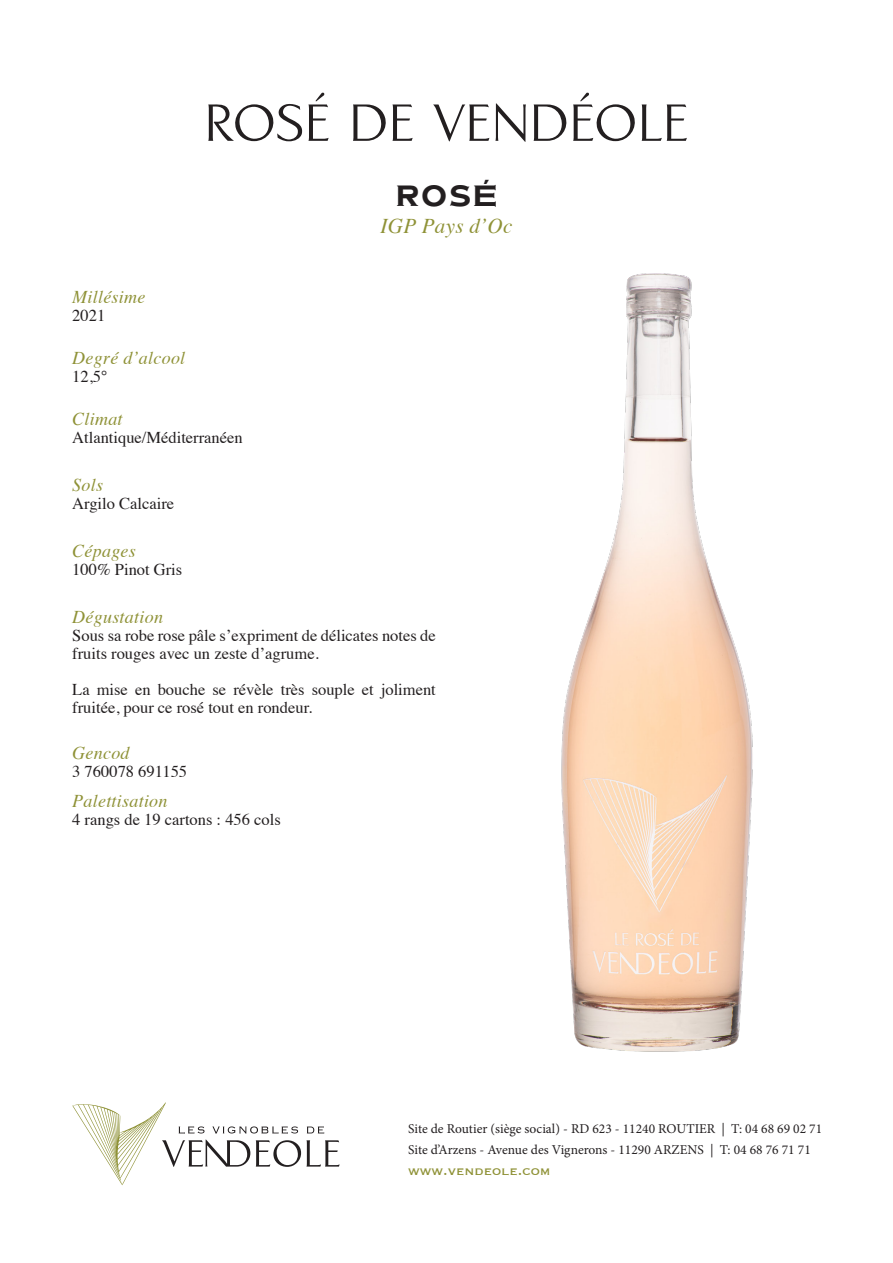
<style>
.page{position:relative;width:893px;height:1263px;background:#fff}
.page>*{position:absolute;margin:0;border:0;box-sizing:border-box;transform-origin:0 0}
.t1{font:67.5px "Aperto";letter-spacing:.02em;color:#231f20}
.t2{font:700 27px "OPTI American Gothic";color:#231f20}
.t3{font:italic 21px "Times";letter-spacing:.015em;color:#8f9237}
.PETIT_TITRE{font:italic 18px "Times";letter-spacing:.015em;color:#8f9237}
.PETIT_TITRE-2{font:16.5px/18px "Times";color:#231f20}
.t4{font:15px "Copperplate";color:#8f9237}
.t5{font:13.5px "Minion Pro";color:#231f20}
</style>
<div class="page">
<svg style="left:72px;top:1102px;width:268px;height:83px"></svg>
<img style="left:561px;top:273px;width:192px;height:779px">
<p class="t1" style="left:205px;top:92px;width:485px">ROSÉ DE VENDÉOLE</p>
<p class="t2" style="left:396px;top:178px;width:103px">ROSÉ</p>
<p class="t3" style="left:381px;top:207px;width:133px">IGP Pays d’Oc</p>
<p class="PETIT_TITRE" style="left:72px;top:281px;width:75px">Millésime</p>
<p class="PETIT_TITRE-2" style="left:72px;top:305px;width:34px">2021</p>
<p class="PETIT_TITRE" style="left:72px;top:342px;width:114px">Degré d’alcool</p>
<p class="PETIT_TITRE-2" style="left:72px;top:366px;width:37px">12,5°</p>
<p class="PETIT_TITRE" style="left:72px;top:403px;width:52px">Climat</p>
<p class="PETIT_TITRE-2" style="left:72px;top:427px;width:172px">Atlantique/Méditerranéen</p>
<p class="PETIT_TITRE" style="left:72px;top:469px;width:32px">Sols</p>
<p class="PETIT_TITRE-2" style="left:72px;top:493px;width:103px">Argilo Calcaire</p>
<p class="PETIT_TITRE" style="left:72px;top:535px;width:65px">Cépages</p>
<p class="PETIT_TITRE-2" style="left:72px;top:559px;width:112px">100% Pinot Gris</p>
<p class="PETIT_TITRE" style="left:72px;top:601px;width:92px">Dégustation</p>
<p class="PETIT_TITRE-2" style="left:72px;top:625px;width:365px">Sous sa robe rose pâle s’expriment de délicates notes de fruits rouges avec un zeste d’agrume.</p>
<p class="PETIT_TITRE-2" style="left:72px;top:679px;width:365px">La mise en bouche se révèle très souple et joliment fruitée, pour ce rosé tout en rondeur.</p>
<p class="PETIT_TITRE" style="left:72px;top:738px;width:59px">Gencod</p>
<p class="PETIT_TITRE-2" style="left:72px;top:761px;width:116px">3 760078 691155</p>
<p class="PETIT_TITRE" style="left:72px;top:786px;width:97px">Palettisation</p>
<p class="PETIT_TITRE-2" style="left:72px;top:809px;width:210px">4 rangs de 19 cartons : 456 cols</p>
<p class="t5" style="left:408px;top:1120px;width:416px">Site de Routier (siège social) - RD 623 - 11240 ROUTIER | T: 04 68 69 02 71</p>
<p class="t5" style="left:408px;top:1141px;width:404px">Site d’Arzens - Avenue des Vignerons - 11290 ARZENS | T: 04 68 76 71 71</p>
<p class="t4" style="left:408px;top:1161px;width:144px">www.vendeole.com</p>
</div>
